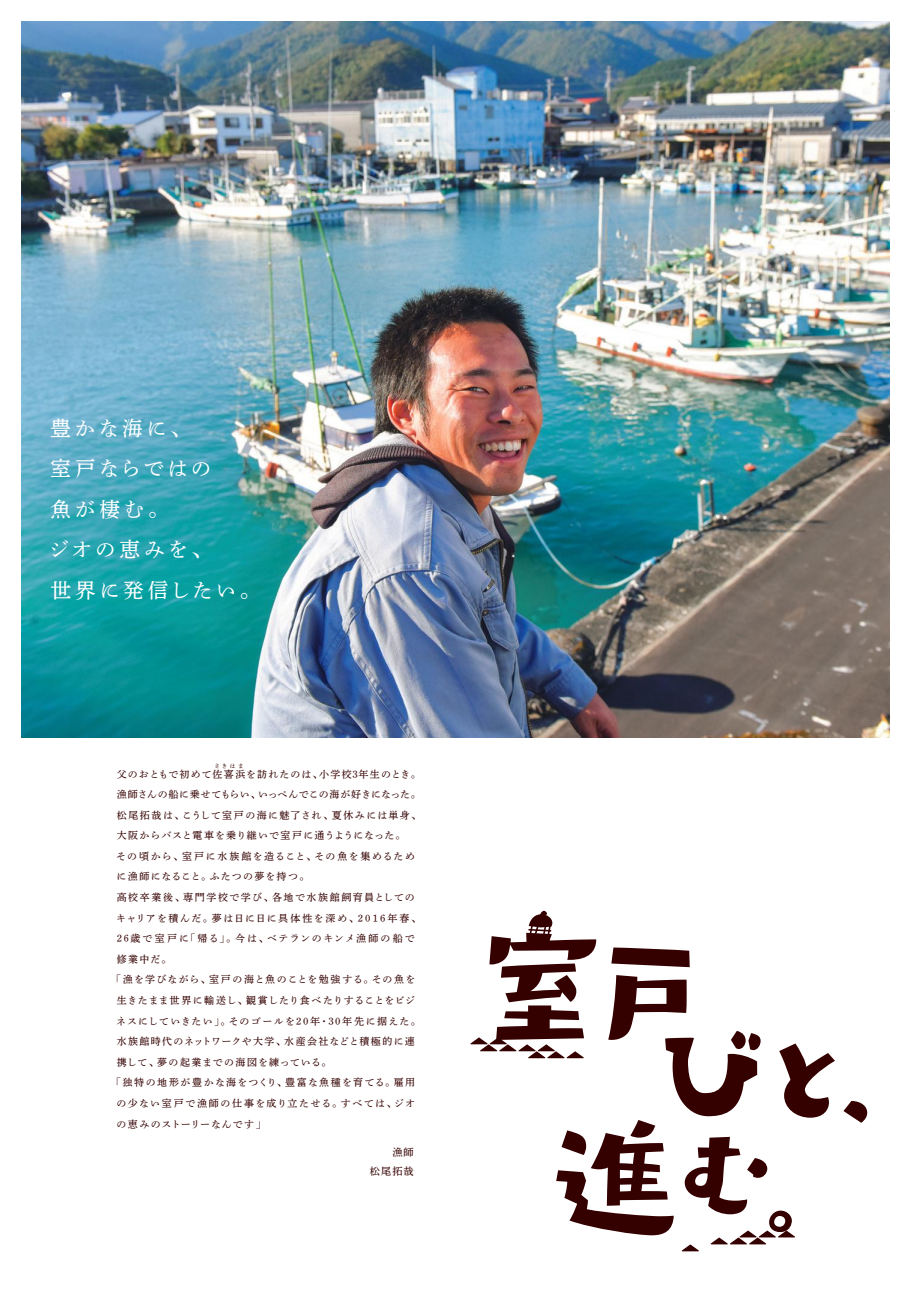
<style>
.page{position:relative;width:911px;height:1290px;background:#fff}
.page>*{position:absolute;margin:0;border:0;box-sizing:border-box;transform-origin:0 0}
.t1{font:20.62px/40.5px "Shuei Yobu Min Std M";letter-spacing:.16em;color:#fff}
.t2{font:10.25px/18.9px "Shuei Yobu Min Std M";letter-spacing:.1em;color:#350000;text-align:right}
.t3{font:10px "Shuei Yobu Min Std M";letter-spacing:.115em;color:#350000}
.t4{font:10px "Shuei Yobu Min Std M";letter-spacing:.16em;color:#350000}
.t5{font:10px "Shuei Yobu Min Std M";letter-spacing:.02em;color:#350000}
.t6{font:10px "Shuei Yobu Min Std M";letter-spacing:.145em;color:#350000}
.t7{font:10px "Shuei Yobu Min Std M";letter-spacing:.07em;color:#350000}
.t8{font:10px "Shuei Yobu Min Std M";letter-spacing:.14em;color:#350000}
.t9{font:10px "Shuei Yobu Min Std M";letter-spacing:.09em;color:#350000}
.t10{font:10px "Shuei Yobu Min Std M";letter-spacing:.15em;color:#350000}
.t11{font:10px "Shuei Yobu Min Std M";letter-spacing:.155em;color:#350000}
.t12{font:10px "Shuei Yobu Min Std M";letter-spacing:.08em;color:#350000}
.t13{font:5.62px "Shuei Yobu Min Std M";color:#350000}
</style>
<div class="page">
<img style="left:21px;top:21px;width:868px;height:716px">
<svg style="left:843px;top:1101px;width:24px;height:22px"></svg>
<svg style="left:470px;top:911px;width:365px;height:340px"></svg>
<h1 class="t1" style="left:49px;top:407px;width:213px">豊かな海に、<br>室戸ならではの<br>魚が棲む。<br>ジオの恵みを、<br>世界に発信したい。</h1>
<p class="t13" style="left:214px;top:761px;width:31px">さきはま</p>
<p class="t3" style="left:117px;top:767px;width:305px">父のおともで初めて佐喜浜を訪れたのは、小学校3年生のとき。</p>
<p class="t5" style="left:117px;top:787px;width:305px">漁師さんの船に乗せてもらい、いっぺんでこの海が好きになった。</p>
<p class="t6" style="left:117px;top:808px;width:306px">松尾拓哉は、こうして室戸の海に魅了され、夏休みには単身、</p>
<p class="t9" style="left:117px;top:828px;width:290px">大阪からバスと電車を乗り継いで室戸に通うようになった。</p>
<p class="t10" style="left:116px;top:849px;width:300px">その頃から、室戸に水族館を造ること、その魚を集めるため</p>
<p class="t3" style="left:116px;top:870px;width:194px">に漁師になること。ふたつの夢を持つ。</p>
<p class="t4" style="left:117px;top:890px;width:300px">高校卒業後、専門学校で学び、各地で水族館飼育員としての</p>
<p class="t3" style="left:116px;top:911px;width:307px">キャリアを積んだ。夢は日に日に具体性を深め、２０１６年春、</p>
<p class="t4" style="left:114px;top:931px;width:302px">２6歳で室戸に「帰る」。今は、ベテランのキンメ漁師の船で</p>
<p class="t3" style="left:117px;top:952px;width:56px">修業中だ。</p>
<p class="t3" style="left:111px;top:972px;width:305px">「漁を学びながら、室戸の海と魚のことを勉強する。その魚を</p>
<p class="t7" style="left:117px;top:993px;width:300px">生きたまま世界に輸送し、観賞したり食べたりすることをビジ</p>
<p class="t3" style="left:116px;top:1014px;width:306px">ネスにしていきたい」。そのゴールを20年・30年先に据えた。</p>
<p class="t3" style="left:117px;top:1034px;width:299px">水族館時代のネットワークや大学、水産会社などと積極的に連</p>
<p class="t3" style="left:117px;top:1055px;width:216px">携して、夢の起業までの海図を練っている。</p>
<p class="t8" style="left:111px;top:1075px;width:305px">「独特の地形が豊かな海をつくり、豊富な魚種を育てる。雇用</p>
<p class="t11" style="left:116px;top:1096px;width:300px">の少ない室戸で漁師の仕事を成り立たせる。すべては、ジオ</p>
<p class="t12" style="left:116px;top:1117px;width:151px">の恵みのストーリーなんです」</p>
<p class="t2" style="left:370px;top:1142px;width:45px">漁師<br>松尾拓哉</p>
</div>
